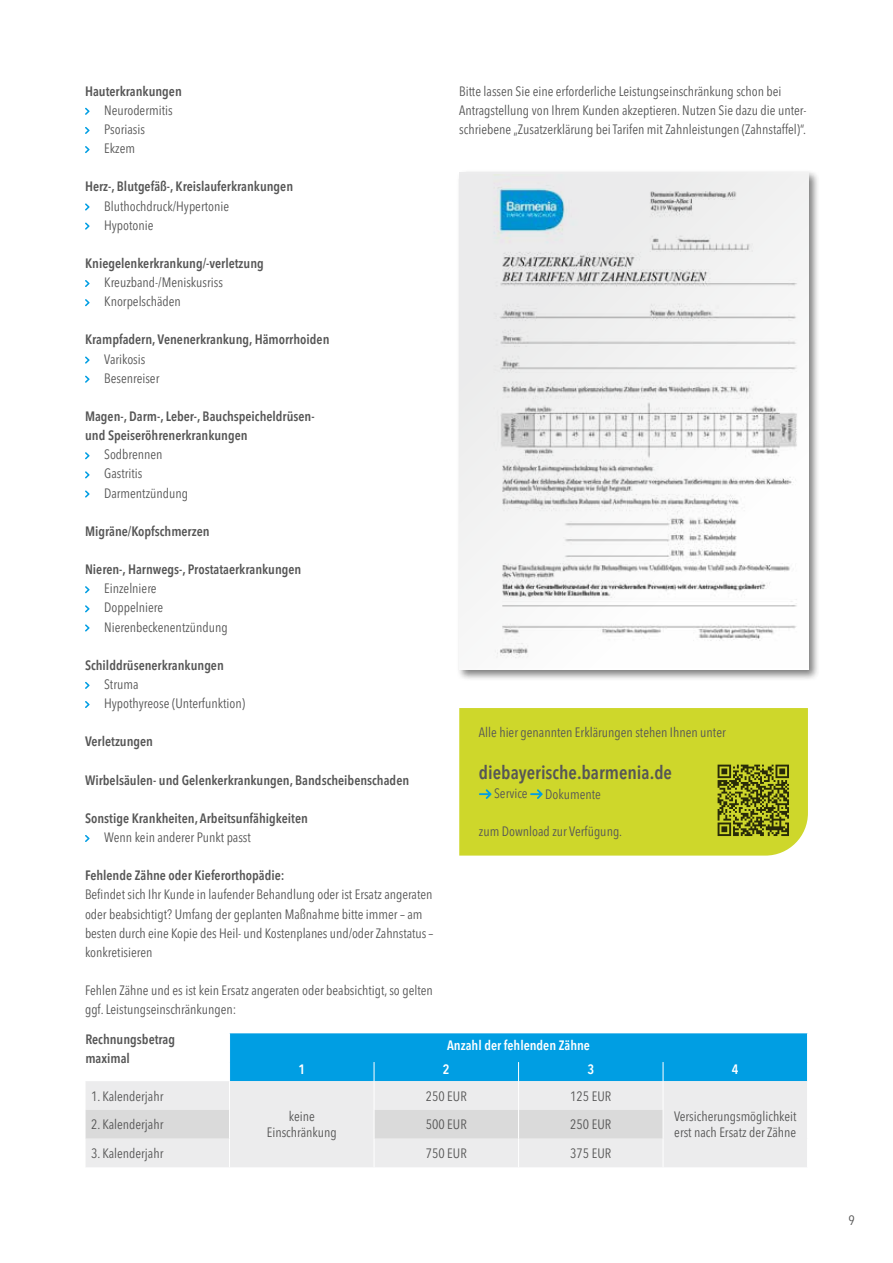
<style>
.page{position:relative;width:893px;height:1263px;background:#fff}
.page>*{position:absolute;margin:0;border:0;box-sizing:border-box;transform-origin:0 0}
.t1{font:600 condensed 18.75px "Avenir Next LT Pro";color:#565656}
.t2{font:condensed 13.5px/19.2px "Avenir Next LT Pro";color:#565656}
.t3{font:600 condensed 13.5px/19.2px "Avenir Next LT Pro";color:#565656}
.t4{font:600 condensed 13.5px "Avenir Next LT Pro";color:#fff}
</style>
<div class="page">
<svg style="left:85px;top:108px;width:5px;height:7px"></svg>
<svg style="left:85px;top:127px;width:5px;height:7px"></svg>
<svg style="left:85px;top:146px;width:5px;height:7px"></svg>
<svg style="left:85px;top:203px;width:5px;height:7px"></svg>
<svg style="left:85px;top:223px;width:5px;height:7px"></svg>
<svg style="left:85px;top:280px;width:5px;height:7px"></svg>
<svg style="left:85px;top:299px;width:5px;height:7px"></svg>
<svg style="left:85px;top:356px;width:5px;height:8px"></svg>
<svg style="left:85px;top:376px;width:5px;height:7px"></svg>
<svg style="left:85px;top:452px;width:5px;height:7px"></svg>
<svg style="left:85px;top:471px;width:5px;height:7px"></svg>
<svg style="left:85px;top:490px;width:5px;height:7px"></svg>
<svg style="left:85px;top:586px;width:5px;height:7px"></svg>
<svg style="left:85px;top:605px;width:5px;height:7px"></svg>
<svg style="left:85px;top:624px;width:5px;height:7px"></svg>
<svg style="left:85px;top:682px;width:5px;height:7px"></svg>
<svg style="left:85px;top:701px;width:5px;height:7px"></svg>
<svg style="left:85px;top:835px;width:5px;height:7px"></svg>
<div style="left:456px;top:169px;width:364px;height:512px;background:#000;opacity:.5"></div>
<img style="left:460px;top:174px;width:348px;height:494px">
<svg style="left:85px;top:1033px;width:723px;height:134px;background:#a8d5e9"></svg>
<div style="left:459px;top:708px;width:349px;height:147px;background:#ced72b"></div>
<svg style="left:479px;top:789px;width:12px;height:10px"></svg>
<svg style="left:530px;top:789px;width:13px;height:10px"></svg>
<svg style="left:718px;top:765px;width:71px;height:71px;background:#787e18"></svg>
<p class="t2" style="left:459px;top:81px;width:349px">Bitte lassen Sie eine erforderliche Leistungseinschränkung schon bei<br>Antragstellung von Ihrem Kunden akzeptieren. Nutzen Sie dazu die unter&shy;schriebene „Zusatzerklärung bei Tarifen mit Zahnleistungen (Zahnstaffel)“.</p>
<p class="t3" style="left:85px;top:81px;width:98px">Hauterkrankungen</p>
<p class="t2" style="left:104px;top:100px;width:70px">Neurodermitis<br>Psoriasis<br>Ekzem</p>
<p class="t3" style="left:85px;top:177px;width:210px">Herz-, Blutgefäß-, Kreislauferkrankungen</p>
<p class="t2" style="left:104px;top:196px;width:126px">Bluthochdruck/Hypertonie<br>Hypotonie</p>
<p class="t3" style="left:85px;top:253px;width:180px">Kniegelenkerkrankung/-verletzung</p>
<p class="t2" style="left:104px;top:273px;width:120px">Kreuzband-/Meniskusriss<br>Knorpelschäden</p>
<p class="t3" style="left:85px;top:330px;width:246px">Krampfadern, Venenerkrankung, Hämorrhoiden</p>
<p class="t2" style="left:104px;top:349px;width:57px">Varikosis<br>Besenreiser</p>
<p class="t3" style="left:85px;top:407px;width:231px">Magen-, Darm-, Leber-, Bauchspeicheldrüsen&shy;und Speiseröhrenerkrankungen</p>
<p class="t2" style="left:104px;top:445px;width:85px">Sodbrennen<br>Gastritis<br>Darmentzündung</p>
<p class="t3" style="left:85px;top:521px;width:126px">Migräne/Kopfschmerzen</p>
<p class="t3" style="left:85px;top:560px;width:218px">Nieren-, Harnwegs-, Prostataerkrankungen</p>
<p class="t2" style="left:104px;top:579px;width:125px">Einzelniere<br>Doppelniere<br>Nierenbeckenentzündung</p>
<p class="t3" style="left:85px;top:655px;width:140px">Schilddrüsenerkrankungen</p>
<p class="t2" style="left:104px;top:674px;width:143px">Struma<br>Hypothyreose (Unterfunktion)</p>
<p class="t3" style="left:85px;top:732px;width:70px">Verletzungen</p>
<p class="t3" style="left:85px;top:770px;width:326px">Wirbelsäulen- und Gelenkerkrankungen, Bandscheibenschaden</p>
<p class="t3" style="left:85px;top:808px;width:224px">Sonstige Krankheiten, Arbeitsunfähigkeiten</p>
<p class="t2" style="left:104px;top:828px;width:148px">Wenn kein anderer Punkt passt</p>
<p class="t3" style="left:85px;top:866px;width:201px">Fehlende Zähne oder Kieferorthopädie:</p>
<p class="t2" style="left:85px;top:885px;width:350px">Befindet sich Ihr Kunde in laufender Behandlung oder ist Ersatz angeraten oder beabsichtigt? Umfang der geplanten Maßnahme bitte immer – am besten durch eine Kopie des Heil- und Kostenplanes und/oder Zahnstatus – konkretisieren</p>
<p class="t2" style="left:85px;top:981px;width:349px">Fehlen Zähne und es ist kein Ersatz angeraten oder beabsichtigt, so gelten ggf. Leistungseinschränkungen:</p>
<p class="t3" style="left:85px;top:1029px;width:91px">Rechnungsbetrag maximal</p>
<p class="t4" style="left:447px;top:1037px;width:144px">Anzahl der fehlenden Zähne</p>
<p class="t4" style="left:298px;top:1061px;width:8px">1</p>
<p class="t4" style="left:443px;top:1061px;width:8px">2</p>
<p class="t4" style="left:587px;top:1061px;width:8px">3</p>
<p class="t4" style="left:732px;top:1061px;width:8px">4</p>
<p class="t2" style="left:91px;top:1086px;width:74px">1. Kalenderjahr</p>
<p class="t2" style="left:267px;top:1108px;width:72px;line-height:16.2px;text-align:center">keine<br>Einschränkung</p>
<p class="t2" style="left:479px;top:723px;width:248px">Alle hier genannten Erklärungen stehen Ihnen unter</p>
<h1 class="t1" style="left:479px;top:761px;width:195px">diebayerische.barmenia.de</h1>
<p class="t2" style="left:494px;top:784px;width:35px">Service</p>
<p class="t2" style="left:545px;top:784px;width:57px">Dokumente</p>
<p class="t2" style="left:479px;top:822px;width:145px">zum Download zur Verfügung.</p>
<p class="t2" style="left:426px;top:1086px;width:43px">250 EUR</p>
<p class="t2" style="left:570px;top:1086px;width:43px">125 EUR</p>
<p class="t2" style="left:674px;top:1108px;width:124px;line-height:16.2px">Versicherungsmöglichkeit erst nach Ersatz der Zähne</p>
<p class="t2" style="left:91px;top:1115px;width:74px">2. Kalenderjahr</p>
<p class="t2" style="left:426px;top:1115px;width:43px">500 EUR</p>
<p class="t2" style="left:570px;top:1115px;width:43px">250 EUR</p>
<p class="t2" style="left:91px;top:1144px;width:74px">3. Kalenderjahr</p>
<p class="t2" style="left:426px;top:1144px;width:43px">750 EUR</p>
<p class="t2" style="left:570px;top:1144px;width:43px">375 EUR</p>
<p class="t2" style="left:848px;top:1210px;width:8px">9</p>
</div>
